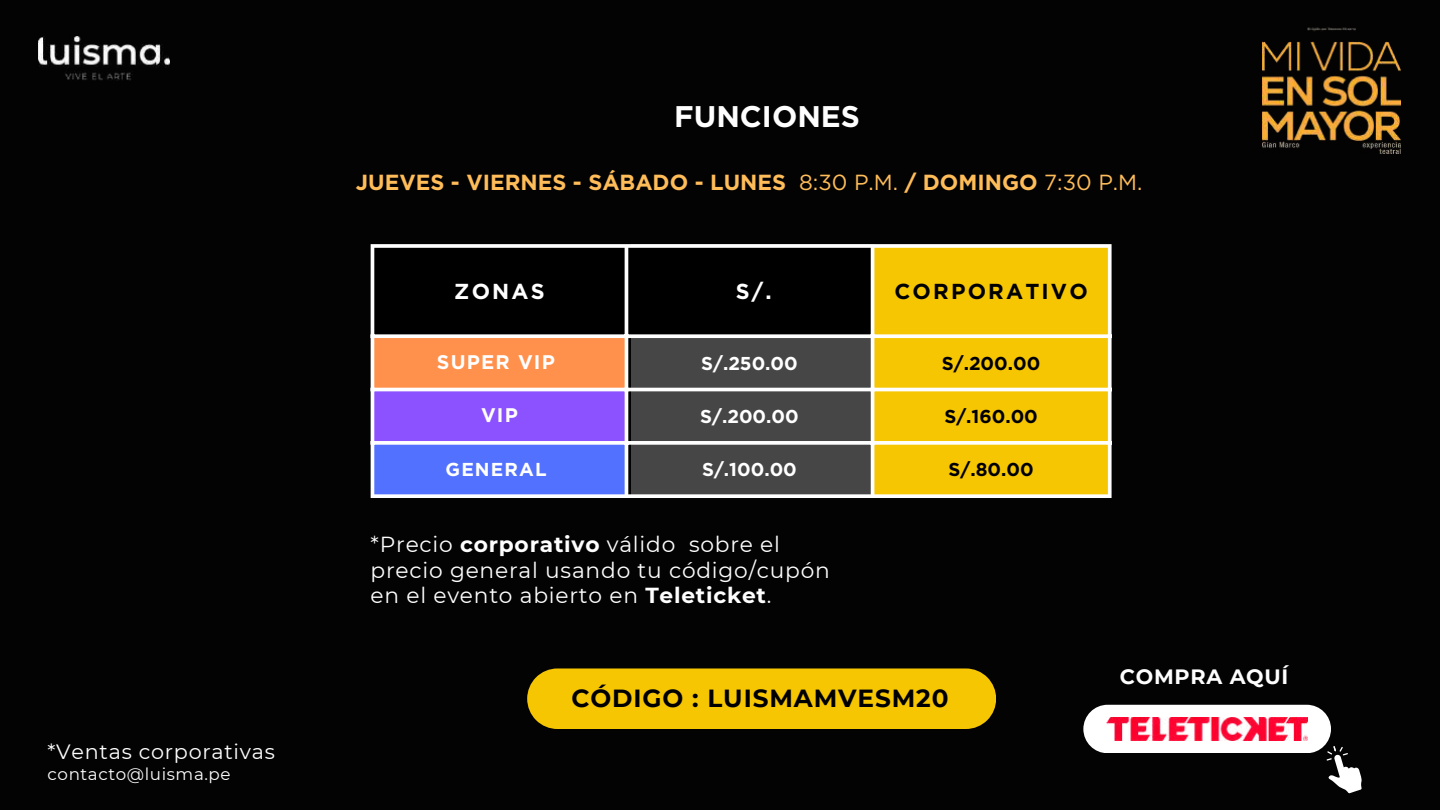
<style>
.page{position:relative;width:1440px;height:810px;background:#040303}
.page>*{position:absolute;margin:0;border:0;box-sizing:border-box;transform-origin:0 0}
.t1{font:700 29.8px "Gotham";color:#fffefe}
.t2{font:700 24.7px "Montserrat";letter-spacing:.035em;color:#000}
.t3{font:700 21.8px "Gotham";color:#ffbd59}
.t4{font:21.7px/25.5px "Montserrat";letter-spacing:.035em;color:#fffefe}
.t5{font:700 21.7px "Gotham";letter-spacing:.1em;color:#000}
.t6{font:700 21.7px "Gotham";letter-spacing:.1em;color:#fff}
.t7{font:20.7px "Montserrat";letter-spacing:.035em;color:#fffefe}
.t8{font:700 20.7px "Montserrat";letter-spacing:.035em;color:#fffefe}
.t9{font:700 19.7px "Gotham";letter-spacing:.06em;color:#fff}
.t10{font:700 18.7px "Gotham";letter-spacing:.06em;color:#fff}
.t11{font:700 18.6px "Gotham";color:#fff}
.t12{font:700 18.6px "Gotham";color:#000}
.t13{font:16.7px "Montserrat";letter-spacing:.035em;color:#fffefe}
.s1{font-weight:400}
.s2{font-weight:700}
</style>
<div class="page">
<img style="left:38px;top:37px;width:131px;height:44px">
<div style="left:631px;top:244px;width:243px;height:254px;background:#464646"></div>
<svg style="left:374px;top:248px;width:496px;height:86px"></svg>
<div style="left:874px;top:248px;width:234px;height:246px;background:#f6c603"></div>
<div style="left:372px;top:336px;width:255px;height:54px;background:#ff914d"></div>
<div style="left:372px;top:389px;width:255px;height:54px;background:#8c52ff"></div>
<div style="left:372px;top:443px;width:255px;height:53px;background:#5271ff"></div>
<hr style="left:371px;top:248px;width:3px;height:246px;background:#fff">
<hr style="left:625px;top:248px;width:3px;height:246px;background:#fff">
<hr style="left:871px;top:248px;width:3px;height:246px;background:#fff">
<svg style="left:1108px;top:248px;width:4px;height:246px"></svg>
<svg style="left:371px;top:244px;width:741px;height:4px;background:#efeeeb"></svg>
<svg style="left:374px;top:334px;width:738px;height:4px;background:#efede8"></svg>
<hr style="left:371px;top:388px;width:741px;height:3px;background:#fff">
<svg style="left:374px;top:441px;width:738px;height:4px;background:#f5f4f3"></svg>
<svg style="left:371px;top:494px;width:741px;height:4px;background:#f4f3f2"></svg>
<div style="left:527px;top:668px;width:469px;height:61px;background:#f6c603"></div>
<img style="left:1262px;top:27px;width:138px;height:127px">
<div style="left:1083px;top:705px;width:248px;height:48px;background:#fff;border-radius:24px"></div>
<img style="left:1107px;top:717px;width:201px;height:24px">
<svg style="left:1327px;top:746px;width:35px;height:47px"></svg>
<p class="t7" style="left:48px;top:739px;width:229px">*Ventas corporativas</p>
<p class="t13" style="left:48px;top:763px;width:185px">contacto@luisma.pe</p>
<h1 class="t1" style="left:674px;top:98px;width:187px">FUNCIONES</h1>
<p class="t3" style="left:356px;top:169px;width:788px">JUEVES - VIERNES - SÁBADO - LUNES <span class="s1">8:30 P.M.</span> / DOMINGO <span class="s1">7:30 P.M.</span></p>
<p class="t6" style="left:454px;top:278px;width:92px">ZONAS</p>
<p class="t6" style="left:736px;top:278px;width:37px">S/.</p>
<p class="t5" style="left:895px;top:278px;width:195px">CORPORATIVO</p>
<p class="t9" style="left:437px;top:350px;width:120px">SUPER VIP</p>
<p class="t11" style="left:701px;top:352px;width:98px">S/.250.00</p>
<p class="t12" style="left:942px;top:352px;width:100px">S/.200.00</p>
<p class="t9" style="left:481px;top:403px;width:38px">VIP</p>
<p class="t11" style="left:700px;top:405px;width:100px">S/.200.00</p>
<p class="t12" style="left:944px;top:405px;width:95px">S/.160.00</p>
<p class="t10" style="left:446px;top:458px;width:103px">GENERAL</p>
<p class="t11" style="left:702px;top:458px;width:96px">S/.100.00</p>
<p class="t12" style="left:949px;top:458px;width:87px">S/.80.00</p>
<p class="t4" style="left:371px;top:532px;width:461px">*Precio <span class="s2">corporativo</span> válido sobre el precio general usando tu código/cupón en el evento abierto en <span class="s2">Teleticket</span>.</p>
<p class="t2" style="left:572px;top:683px;width:378px">CÓDIGO : LUISMAMVESM20</p>
<p class="t8" style="left:1120px;top:663px;width:170px">COMPRA AQUÍ</p>
</div>
